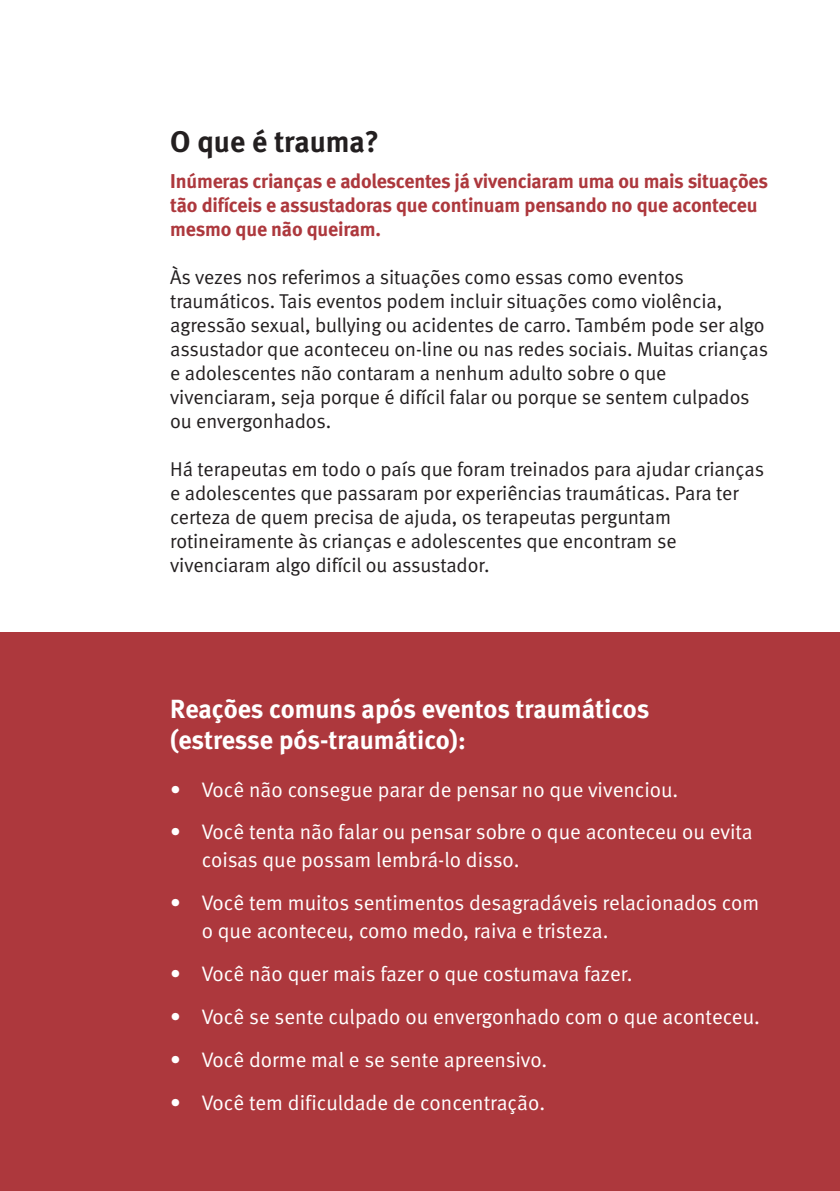
<style>
.page{position:relative;width:840px;height:1191px;background:#fff}
.page>*{position:absolute;margin:0;border:0;box-sizing:border-box;transform-origin:0 0}
.t1{font:700 30px "Meta";color:#231f20}
.t2{font:700 26.2px/31.4px "Meta";color:#fff}
.t3{font:21px/28px "Meta Normal LF";color:#fff}
.t4{font:20px/24px "Meta Normal LF";letter-spacing:-.005em;color:#231f20}
.t5{font:700 20px/24px "Meta";letter-spacing:-.01em;color:#ad383d}
</style>
<div class="page">
<div style="left:0;top:632px;width:839px;height:559px;background:#ad383d"></div>
<h1 class="t1" style="left:170px;top:124px;width:210px">O que é trauma?</h1>
<p class="t5" style="left:170px;top:169px;width:599px">Inúmeras crianças e adolescentes já vivenciaram uma ou mais situações tão difíceis e assustadoras que continuam pensando no que aconteceu mesmo que não queiram.</p>
<p class="t4" style="left:170px;top:265px;width:599px">Às vezes nos referimos a situações como essas como eventos traumáticos. Tais eventos podem incluir situações como violência, agressão sexual, bullying ou acidentes de carro. Também pode ser algo assustador que aconteceu on-line ou nas redes sociais. Muitas crianças e adolescentes não contaram a nenhum adulto sobre o que vivenciaram, seja porque é difícil falar ou porque se sentem culpados ou envergonhados.</p>
<p class="t4" style="left:170px;top:457px;width:595px">Há terapeutas em todo o país que foram treinados para ajudar crianças e adolescentes que passaram por experiências traumáticas. Para ter certeza de quem precisa de ajuda, os terapeutas perguntam rotineiramente às crianças e adolescentes que encontram se vivenciaram algo difícil ou assustador.</p>
<h2 class="t2" style="left:170px;top:693px;width:480px">Reações comuns após eventos traumáticos (estresse pós-traumático):</h2>
<p class="t3" style="left:170px;top:775px;width:509px">• Você não consegue parar de pensar no que vivenciou.</p>
<p class="t3" style="left:202px;top:818px;width:552px;text-indent:-31px">• Você tenta não falar ou pensar sobre o que aconteceu ou evita coisas que possam lembrá-lo disso.</p>
<p class="t3" style="left:202px;top:888px;width:558px;text-indent:-31px">• Você tem muitos sentimentos desagradáveis relacionados com o que aconteceu, como medo, raiva e tristeza.</p>
<p class="t3" style="left:170px;top:959px;width:463px">• Você não quer mais fazer o que costumava fazer.</p>
<p class="t3" style="left:170px;top:1002px;width:590px">• Você se sente culpado ou envergonhado com o que aconteceu.</p>
<p class="t3" style="left:170px;top:1045px;width:378px">• Você dorme mal e se sente apreensivo.</p>
<p class="t3" style="left:170px;top:1088px;width:376px">• Você tem dificuldade de concentração.</p>
</div>
